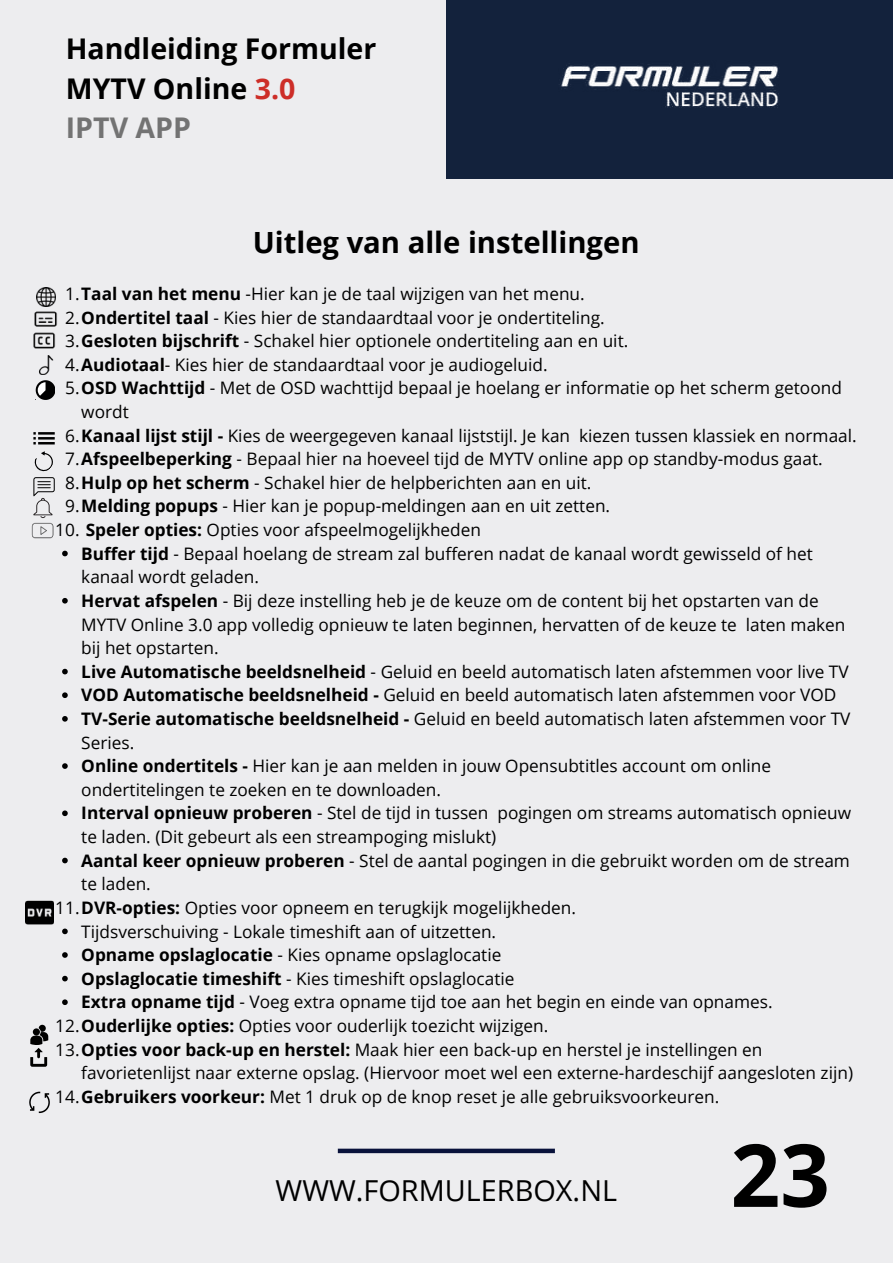
<style>
.page{position:relative;width:893px;height:1264px;background:#fff}
.page>*{position:absolute;margin:0;border:0;box-sizing:border-box;transform-origin:0 0}
.t1{font:700 86.85px "Open Sans";color:#000}
.t2{font:700 29.25px "Open Sans";color:#000}
.t3{font:28.8px "Open Sans";color:#000}
.t4{font:700 28.5px/39.3px "Open Sans";color:#000}
.t5{font:17.25px "Open Sans";color:#000}
.s1{color:#cd2e28}
.s2{color:#737373}
.s3{font-weight:700}
</style>
<div class="page">
<div style="left:0;top:0;width:892px;height:1262px;background:#ededef"></div>
<div style="left:338px;top:1148px;width:217px;height:5px;background:#09123b"></div>
<div style="left:446px;top:0;width:446px;height:178px;background:#13223c"></div>
<img style="left:561px;top:63px;width:218px;height:45px">
<svg style="left:62px;top:550px;width:6px;height:6px"></svg>
<svg style="left:62px;top:598px;width:6px;height:5px"></svg>
<svg style="left:62px;top:668px;width:6px;height:6px"></svg>
<svg style="left:62px;top:692px;width:6px;height:6px"></svg>
<svg style="left:62px;top:716px;width:6px;height:5px"></svg>
<svg style="left:62px;top:763px;width:6px;height:6px"></svg>
<svg style="left:62px;top:810px;width:6px;height:6px"></svg>
<svg style="left:62px;top:857px;width:6px;height:6px"></svg>
<svg style="left:62px;top:928px;width:6px;height:6px"></svg>
<svg style="left:62px;top:952px;width:6px;height:5px"></svg>
<svg style="left:62px;top:975px;width:6px;height:6px"></svg>
<svg style="left:62px;top:999px;width:6px;height:6px"></svg>
<img style="left:36px;top:287px;width:19px;height:19px">
<img style="left:34px;top:311px;width:23px;height:16px">
<img style="left:33px;top:332px;width:23px;height:17px">
<img style="left:39px;top:355px;width:15px;height:19px">
<svg style="left:36px;top:380px;width:19px;height:20px"></svg>
<svg style="left:33px;top:432px;width:22px;height:86px"></svg>
<img style="left:31px;top:522px;width:23px;height:17px">
<img style="left:25px;top:900px;width:28px;height:25px">
<svg style="left:30px;top:1024px;width:18px;height:42px"></svg>
<svg style="left:29px;top:1091px;width:21px;height:22px"></svg>
<h3 class="t4" style="left:66px;top:29px;width:312px">Handleiding Formuler<br>MYTV Online <span class="s1">3.0<br></span><span class="s2">IPTV APP</span></h3>
<h2 class="t2" style="left:253px;top:222px;width:388px">Uitleg van alle instellingen</h2>
<p class="t5" style="left:65px;top:281px;width:521px">1.<span class="s3">Taal van het menu</span> -Hier kan je de taal wijzigen van het menu.</p>
<p class="t5" style="left:65px;top:305px;width:541px">2.<span class="s3">Ondertitel taal</span> - Kies hier de standaardtaal voor je ondertiteling.</p>
<p class="t5" style="left:65px;top:329px;width:564px">3.<span class="s3">Gesloten bijschrift</span> - Schakel hier optionele ondertiteling aan en uit.</p>
<p class="t5" style="left:65px;top:352px;width:484px">4.<span class="s3">Audiotaal</span>- Kies hier de standaardtaal voor je audiogeluid.</p>
<p class="t5" style="left:65px;top:376px;width:778px">5.<span class="s3">OSD Wachttijd</span> - Met de OSD wachttijd bepaal je hoelang er informatie op het scherm getoond</p>
<p class="t5" style="left:81px;top:399px;width:49px">wordt</p>
<p class="t5" style="left:65px;top:423px;width:793px">6.<span class="s3">Kanaal lijst stijl -</span> Kies de weergegeven kanaal lijststijl. Je kan kiezen tussen klassiek en normaal.</p>
<p class="t5" style="left:65px;top:447px;width:759px">7.<span class="s3">Afspeelbeperking</span> - Bepaal hier na hoeveel tijd de MYTV online app op standby-modus gaat.</p>
<p class="t5" style="left:65px;top:470px;width:528px">8.<span class="s3">Hulp op het scherm</span> - Schakel hier de helpberichten aan en uit.</p>
<p class="t5" style="left:65px;top:494px;width:546px">9.<span class="s3">Melding popups</span> - Hier kan je popup-meldingen aan en uit zetten.</p>
<p class="t5" style="left:55px;top:517px;width:427px">10. <span class="s3">Speler opties:</span> Opties voor afspeelmogelijkheden</p>
<p class="t5" style="left:81px;top:541px;width:733px"><span class="s3">Buffer tijd</span> - Bepaal hoelang de stream zal bufferen nadat de kanaal wordt gewisseld of het</p>
<p class="t5" style="left:81px;top:565px;width:179px">kanaal wordt geladen.</p>
<p class="t5" style="left:81px;top:588px;width:738px"><span class="s3">Hervat afspelen</span> - Bij deze instelling heb je de keuze om de content bij het opstarten van de</p>
<p class="t5" style="left:81px;top:612px;width:765px">MYTV Online 3.0 app volledig opnieuw te laten beginnen, hervatten of de keuze te laten maken</p>
<p class="t5" style="left:81px;top:635px;width:139px">bij het opstarten.</p>
<p class="t5" style="left:81px;top:659px;width:768px"><span class="s3">Live Automatische beeldsnelheid</span> - Geluid en beeld automatisch laten afstemmen voor live TV</p>
<p class="t5" style="left:81px;top:683px;width:756px"><span class="s3">VOD Automatische beeldsnelheid -</span> Geluid en beeld automatisch laten afstemmen voor VOD</p>
<p class="t5" style="left:81px;top:706px;width:770px"><span class="s3">TV-Serie automatische beeldsnelheid -</span> Geluid en beeld automatisch laten afstemmen voor TV</p>
<p class="t5" style="left:81px;top:730px;width:54px">Series.</p>
<p class="t5" style="left:81px;top:753px;width:691px"><span class="s3">Online ondertitels -</span> Hier kan je aan melden in jouw Opensubtitles account om online</p>
<p class="t5" style="left:81px;top:777px;width:361px">ondertitelingen te zoeken en te downloaden.</p>
<p class="t5" style="left:81px;top:801px;width:771px"><span class="s3">Interval opnieuw proberen</span> - Stel de tijd in tussen pogingen om streams automatisch opnieuw</p>
<p class="t5" style="left:81px;top:824px;width:416px">te laden. (Dit gebeurt als een streampoging mislukt)</p>
<p class="t5" style="left:81px;top:848px;width:770px"><span class="s3">Aantal keer opnieuw proberen</span> - Stel de aantal pogingen in die gebruikt worden om de stream</p>
<p class="t5" style="left:81px;top:871px;width:71px">te laden.</p>
<p class="t5" style="left:55px;top:895px;width:522px">11.<span class="s3">DVR-opties:</span> Opties voor opneem en terugkijk mogelijkheden.</p>
<p class="t5" style="left:81px;top:919px;width:416px">Tijdsverschuiving - Lokale timeshift aan of uitzetten.</p>
<p class="t5" style="left:81px;top:942px;width:421px"><span class="s3">Opname opslaglocatie</span> - Kies opname opslaglocatie</p>
<p class="t5" style="left:81px;top:966px;width:434px"><span class="s3">Opslaglocatie timeshift</span> - Kies timeshift opslaglocatie</p>
<p class="t5" style="left:81px;top:990px;width:692px"><span class="s3">Extra opname tijd</span> - Voeg extra opname tijd toe aan het begin en einde van opnames.</p>
<p class="t5" style="left:55px;top:1013px;width:494px">12.<span class="s3">Ouderlijke opties:</span> Opties voor ouderlijk toezicht wijzigen.</p>
<p class="t5" style="left:55px;top:1037px;width:708px">13.<span class="s3">Opties voor back-up en herstel:</span> Maak hier een back-up en herstel je instellingen en</p>
<p class="t5" style="left:81px;top:1060px;width:773px">favorietenlijst naar externe opslag. (Hiervoor moet wel een externe-hardeschijf aangesloten zijn)</p>
<p class="t5" style="left:55px;top:1084px;width:665px">14.<span class="s3">Gebruikers voorkeur:</span> Met 1 druk op de knop reset je alle gebruiksvoorkeuren.</p>
<h3 class="t3" style="left:275px;top:1170px;width:343px">WWW.FORMULERBOX.NL</h3>
<h1 class="t1" style="left:730px;top:1114px;width:101px">23</h1>
</div>
